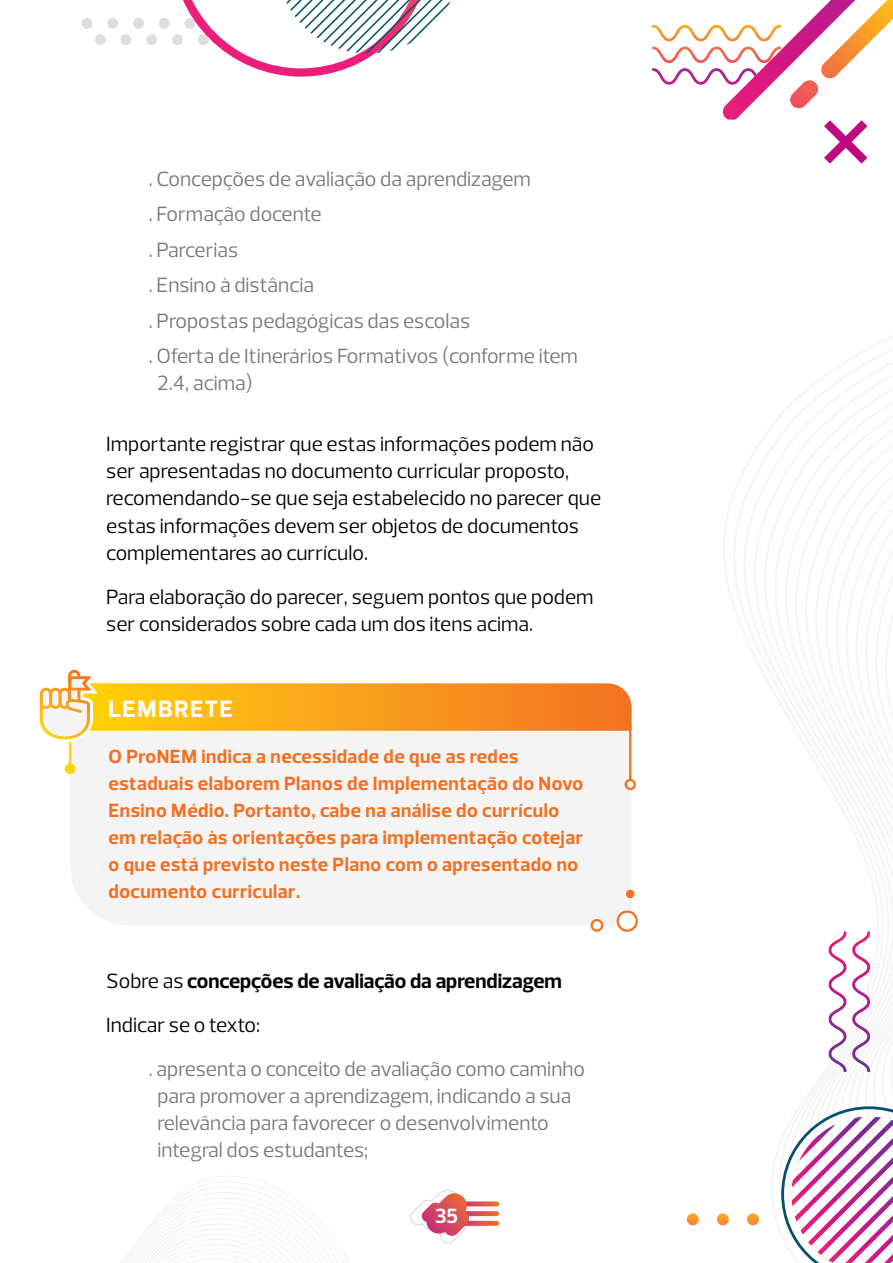
<style>
.page{position:relative;width:893px;height:1263px;background:#fff}
.page>*{position:absolute;margin:0;border:0;box-sizing:border-box;transform-origin:0 0}
.t1{font:700 24px "Prelo";letter-spacing:.055em;color:#fff}
.t2{font:21px/35.5px "Prelo";color:#77787b}
.t3{font:21px/27px "Prelo";color:#000}
.t4{font:700 21px/44px "Prelo";color:#000}
.t5{font:700 21px "Prelo";color:#fff}
.t6{font:700 19.5px/27px "Prelo";letter-spacing:.025em;color:#f36f21}
.s1{font-weight:400}
</style>
<div class="page">
<svg style="left:716px;top:336px;width:177px;height:897px"></svg>
<svg style="left:120px;top:1176px;width:229px;height:87px"></svg>
<div style="left:95px;top:34px;width:11px;height:11px;background:#dedede;border-radius:50%"></div>
<div style="left:120px;top:34px;width:11px;height:11px;background:#dedede;border-radius:50%"></div>
<div style="left:146px;top:34px;width:11px;height:11px;background:#dedede;border-radius:50%"></div>
<div style="left:81px;top:18px;width:11px;height:11px;background:#dedede;border-radius:50%"></div>
<div style="left:107px;top:18px;width:11px;height:11px;background:#dedede;border-radius:50%"></div>
<div style="left:133px;top:18px;width:11px;height:11px;background:#dedede;border-radius:50%"></div>
<div style="left:159px;top:18px;width:11px;height:11px;background:#dedede;border-radius:50%"></div>
<svg style="left:781px;top:1106px;width:112px;height:157px"></svg>
<svg style="left:829px;top:931px;width:17px;height:141px"></svg>
<svg style="left:852px;top:931px;width:18px;height:141px"></svg>
<svg style="left:652px;top:0;width:241px;height:164px"></svg>
<svg style="left:687px;top:1213px;width:12px;height:12px"></svg>
<svg style="left:717px;top:1213px;width:12px;height:12px"></svg>
<svg style="left:747px;top:1213px;width:12px;height:12px"></svg>
<svg style="left:172px;top:0;width:279px;height:77px"></svg>
<svg style="left:471px;top:1201px;width:26px;height:5px"></svg>
<svg style="left:471px;top:1211px;width:26px;height:5px"></svg>
<svg style="left:471px;top:1221px;width:26px;height:5px"></svg>
<svg style="left:410px;top:1190px;width:61px;height:54px"></svg>
<div style="left:83px;top:902px;width:548px;height:23px;background:#f4f4f4"></div>
<div style="left:625px;top:779px;width:11px;height:11px;border:2px solid #f36f21;border-radius:50%"></div>
<svg style="left:618px;top:911px;width:19px;height:19px"></svg>
<div style="left:617px;top:910px;width:21px;height:22px;border:2px solid #f36f21;border-radius:50%"></div>
<div style="left:626px;top:890px;width:8px;height:8px;background:#f36f21;border-radius:50%"></div>
<svg style="left:592px;top:920px;width:10px;height:10px"></svg>
<div style="left:590px;top:919px;width:13px;height:13px;border:2px solid #f36f21;border-radius:50%"></div>
<svg style="left:39px;top:669px;width:593px;height:233px"></svg>
<p class="t2" style="left:149px;top:161px;width:431px">. Concepções de avaliação da aprendizagem<br>. Formação docente<br>. Parcerias<br>. Ensino à distância<br>. Propostas pedagógicas das escolas<br>. Oferta de Itinerários Formativos (conforme item</p>
<p class="t2" style="left:157px;top:366px;width:97px">2.4, acima)</p>
<p class="t3" style="left:106px;top:431px;width:496px">Importante registrar que estas informações podem não ser apresentadas no documento curricular proposto, recomendando-se que seja estabelecido no parecer que estas informações devem ser objetos de documentos complementares ao currículo.</p>
<p class="t3" style="left:106px;top:583px;width:489px">Para elaboração do parecer, seguem pontos que podem ser considerados sobre cada um dos itens acima.</p>
<p class="t1" style="left:109px;top:694px;width:126px">LEMBRETE</p>
<p class="t6" style="left:109px;top:743px;width:476px">O ProNEM indica a necessidade de que as redes estaduais elaborem Planos de Implementação do Novo Ensino Médio. Portanto, cabe na análise do currículo em relação às orientações para implementação cotejar o que está previsto neste Plano com o apresentado no documento curricular.</p>
<p class="t4" style="left:106px;top:959px;width:457px"><span class="s1">Sobre as</span> concepções de avaliação da aprendizagem<br><span class="s1">Indicar se o texto:</span></p>
<p class="t2" style="left:157px;top:1055px;width:429px;line-height:27px;text-indent:-9px">. apresenta o conceito de avaliação como caminho para promover a aprendizagem, indicando a sua relevância para favorecer o desenvolvimento integral dos estudantes;</p>
<p class="t5" style="left:435px;top:1203px;width:25px">35</p>
</div>
